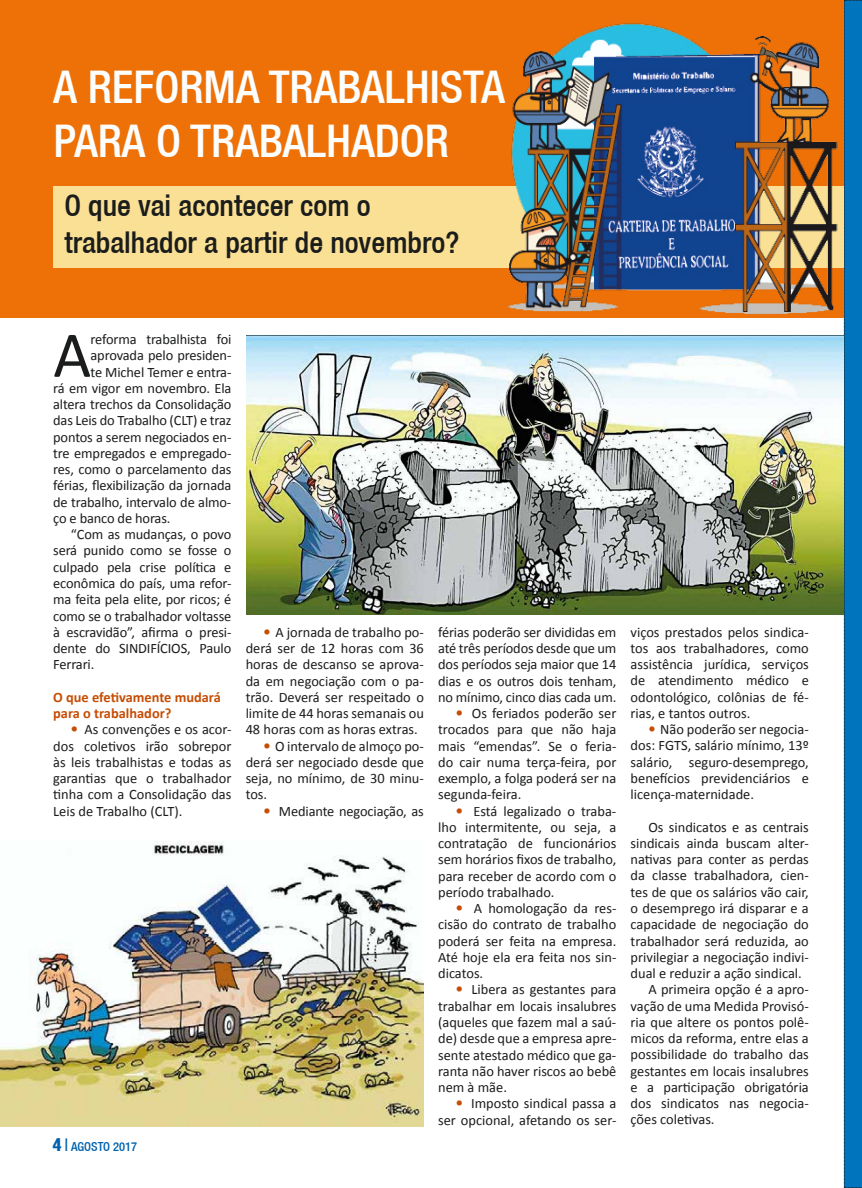
<style>
.page{position:relative;width:862px;height:1188px;background:#fff}
.page>*{position:absolute;margin:0;border:0;box-sizing:border-box;transform-origin:0 0}
.t1{font:65.62px "Calibri";color:#1b1d1c}
.t2{font:500 condensed 45px/54px "Helvetica 67";color:#fcfefe}
.t3{font:500 condensed 30px/36px "Helvetica 67";color:#1b1d1c}
.t4{font:14.38px/16.2px "Calibri";color:#1b1d1c;text-align:justify}
.t5{font:700 14.38px/16.2px "Calibri";color:#c64d04}
.t6{font:500 condensed 12.5px "Helvetica 67";color:#0062ae}
.s1{font-family:"Helvetica 83";font-weight:800;font-stretch:expanded;color:#c64d04}
.s2{font-family:"Helvetica";font-weight:900;font-size:17.5px}
.s3{font-size:17.5px}
</style>
<div class="page">
<svg style="left:843px;top:0;width:19px;height:1187px"></svg>
<div style="left:0;top:0;width:843px;height:317px;background:#ee7107"></div>
<div style="left:53px;top:186px;width:790px;height:82px;background:#fae094"></div>
<img style="left:489px;top:19px;width:357px;height:309px">
<img style="left:1px;top:841px;width:422px;height:285px">
<img style="left:246px;top:335px;width:597px;height:279px">
<h2 class="t2" style="left:53px;top:60px;width:452px">A REFORMA TRABALHISTA<br>PARA O TRABALHADOR</h2>
<h3 class="t3" style="left:64px;top:187px;width:396px">O que vai acontecer com o trabalhador a partir de novembro?</h3>
<h1 class="t1" style="left:53px;top:313px;width:39px">A</h1>
<p class="t4" style="left:90px;top:331px;width:142px">reforma trabalhista foi</p>
<p class="t4" style="left:90px;top:347px;width:142px">aprovada pelo presiden-</p>
<p class="t4" style="left:90px;top:363px;width:142px">te Michel Temer e entra-</p>
<p class="t4" style="left:53px;top:380px;width:180px">rá em vigor em novembro. Ela</p>
<p class="t4" style="left:53px;top:396px;width:180px">altera trechos da Consolidação</p>
<p class="t4" style="left:53px;top:412px;width:180px">das Leis do Trabalho (CLT) e traz</p>
<p class="t4" style="left:53px;top:428px;width:180px">pontos a serem negociados en-</p>
<p class="t4" style="left:53px;top:445px;width:180px">tre empregados e empregado-</p>
<p class="t4" style="left:53px;top:461px;width:180px">res, como o parcelamento das</p>
<p class="t4" style="left:53px;top:477px;width:179px">férias, flexibilização da jornada</p>
<p class="t4" style="left:53px;top:493px;width:179px">de trabalho, intervalo de almo-</p>
<p class="t4" style="left:53px;top:510px;width:119px">ço e banco de horas.</p>
<p class="t4" style="left:71px;top:526px;width:162px">“Com as mudanças, o povo</p>
<p class="t4" style="left:53px;top:542px;width:179px">será punido como se fosse o</p>
<p class="t4" style="left:53px;top:558px;width:179px">culpado pela crise política e</p>
<p class="t4" style="left:53px;top:575px;width:180px">econômica do país, uma refor-</p>
<p class="t4" style="left:53px;top:591px;width:180px">ma feita pela elite, por ricos; é</p>
<p class="t4" style="left:53px;top:607px;width:179px">como se o trabalhador voltasse</p>
<p class="t4" style="left:53px;top:623px;width:180px">à escravidão”, afirma o presi-</p>
<p class="t4" style="left:53px;top:640px;width:179px">dente do SINDIFÍCIOS, Paulo</p>
<p class="t4" style="left:53px;top:656px;width:43px">Ferrari.</p>
<p class="t5" style="left:53px;top:688px;width:169px">O que efetivamente mudará para o trabalhador?</p>
<p class="t4" style="left:53px;top:721px;width:180px;text-indent:18px"><span class="s1">•</span> As convenções e os acor&shy;dos coletivos irão sobrepor às leis trabalhistas e todas as garantias que o trabalhador tinha com a Consolidação das Leis de Trabalho (CLT).</p>
<p class="t4" style="left:245px;top:624px;width:180px;text-indent:18px"><span class="s1">•</span> A jornada de trabalho po&shy;derá ser de 12 horas com 36 horas de descanso se aprova&shy;da em negociação com o pa&shy;trão. Deverá ser respeitado o limite de 44 horas semanais ou 48 horas com as horas extras.</p>
<p class="t4" style="left:245px;top:737px;width:180px;text-indent:18px"><span class="s1">•</span> O intervalo de almoço po&shy;derá ser negociado desde que seja, no mínimo, de 30 minu&shy;tos.</p>
<p class="t4" style="left:263px;top:802px;width:162px"><span class="s1">•</span> Mediante negociação, as</p>
<p class="t6" style="left:53px;top:1138px;width:86px"><span class="s2">4</span> <span class="s3">|</span> AGOSTO 2017</p>
<p class="t4" style="left:438px;top:623px;width:180px">férias poderão ser divididas em até três períodos desde que um dos períodos seja maior que 14 dias e os outros dois tenham, no mínimo, cinco dias cada um.</p>
<p class="t4" style="left:438px;top:705px;width:180px;text-indent:18px"><span class="s1">•</span> Os feriados poderão ser trocados para que não haja mais “emendas”. Se o feria&shy;do cair numa terça-feira, por exemplo, a folga poderá ser na segunda-feira.</p>
<p class="t4" style="left:438px;top:802px;width:180px;text-indent:18px"><span class="s1">•</span> Está legalizado o traba&shy;lho intermitente, ou seja, a contratação de funcionários sem horários fixos de trabalho, para receber de acordo com o período trabalhado.</p>
<p class="t4" style="left:438px;top:900px;width:180px;text-indent:18px"><span class="s1">•</span> A homologação da res&shy;cisão do contrato de trabalho poderá ser feita na empresa.<br>Até hoje ela era feita nos sin&shy;dicatos.</p>
<p class="t4" style="left:438px;top:981px;width:180px;text-indent:18px"><span class="s1">•</span> Libera as gestantes para trabalhar em locais insalubres (aqueles que fazem mal a saú&shy;de) desde que a empresa apre&shy;sente atestado médico que ga&shy;ranta não haver riscos ao bebê nem à mãe.</p>
<p class="t4" style="left:438px;top:1095px;width:180px;text-align:right"><span class="s1">•</span> Imposto sindical passa a ser opcional, afetando os ser-</p>
<p class="t4" style="left:630px;top:623px;width:180px">viços prestados pelos sindica&shy;tos aos trabalhadores, como assistência jurídica, serviços de atendimento médico e odontológico, colônias de fé&shy;rias, e tantos outros.</p>
<p class="t4" style="left:630px;top:721px;width:180px;text-indent:18px"><span class="s1">•</span> Não poderão ser negocia&shy;dos: FGTS, salário mínimo, 13º salário, seguro-desemprego, benefícios previdenciários e licença-maternidade.</p>
<p class="t4" style="left:648px;top:818px;width:162px">Os sindicatos e as centrais</p>
<p class="t4" style="left:630px;top:834px;width:180px">sindicais ainda buscam alter-</p>
<p class="t4" style="left:630px;top:851px;width:180px">nativas para conter as perdas</p>
<p class="t4" style="left:630px;top:867px;width:180px">da classe trabalhadora, cien-</p>
<p class="t4" style="left:630px;top:883px;width:180px">tes de que os salários vão cair,</p>
<p class="t4" style="left:630px;top:899px;width:180px">o desemprego irá disparar e a</p>
<p class="t4" style="left:630px;top:916px;width:180px">capacidade de negociação do</p>
<p class="t4" style="left:630px;top:932px;width:180px">trabalhador será reduzida, ao</p>
<p class="t4" style="left:630px;top:948px;width:180px">privilegiar a negociação indivi-</p>
<p class="t4" style="left:630px;top:964px;width:173px">dual e reduzir a ação sindical.</p>
<p class="t4" style="left:648px;top:981px;width:162px">A primeira opção é a apro-</p>
<p class="t4" style="left:630px;top:997px;width:180px">vação de uma Medida Provisó-</p>
<p class="t4" style="left:630px;top:1013px;width:180px">ria que altere os pontos polê-</p>
<p class="t4" style="left:630px;top:1029px;width:180px">micos da reforma, entre elas a</p>
<p class="t4" style="left:630px;top:1046px;width:180px">possibilidade do trabalho das</p>
<p class="t4" style="left:630px;top:1062px;width:180px">gestantes em locais insalubres</p>
<p class="t4" style="left:630px;top:1078px;width:180px">e a participação obrigatória</p>
<p class="t4" style="left:630px;top:1094px;width:180px">dos sindicatos nas negocia-</p>
<p class="t4" style="left:630px;top:1111px;width:85px">ções coletivas.</p>
</div>
